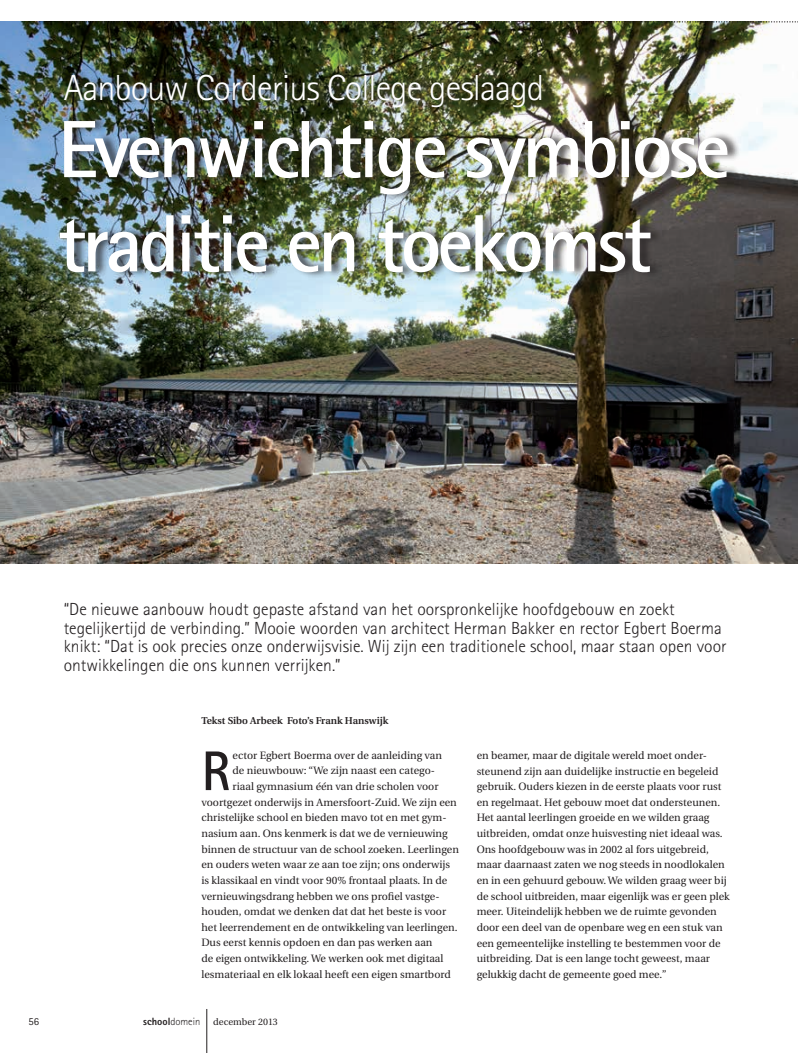
<style>
.page{position:relative;width:798px;height:1053px;background:#fff}
.page>*{position:absolute;margin:0;border:0;box-sizing:border-box;transform-origin:0 0}
.t1{font:700 81.25px/94.1px "Rotis Sans Serif";letter-spacing:-.05em;color:#fff}
.t2{font:700 55.88px "Rotis Sans Serif";color:#231f20}
.t3{font:300 36.25px "Rotis Sans Serif";letter-spacing:-.025em;color:#fff}
.t4{font:300 17.5px/18.8px "Rotis Sans Serif";color:#231f20}
.t5{font:10.62px/15.6px "Utopia";color:#231f20}
.t6{font:10.62px "Rotis Sans Serif";color:#231f20}
.t7{font:600 10px "Utopia";color:#231f20}
.t8{font:9.38px "Utopia";color:#231f20}
.s1{font-family:"Rotis Sans Serif";font-weight:800;font-size:10.5px}
.s2{font-family:"Rotis Sans Serif";font-weight:300;font-size:10.5px}
</style>
<div class="page">
<img style="left:0;top:21px;width:797px;height:542px">
<div style="left:60px;top:114px;width:680px;height:165px;background:#231f20;opacity:.75"></div>
<div style="left:65px;top:67px;width:490px;height:47px;background:#231f20;opacity:.75"></div>
<svg style="left:64px;top:21px;width:734px;height:1px"></svg>
<hr style="left:206px;top:1008px;width:1px;height:44px;background:#231f20">
<h3 class="t3" style="left:64px;top:67px;width:482px">Aanbouw Corderius College geslaagd</h3>
<h1 class="t1" style="left:58px;top:101px;width:674px">Evenwichtige symbiose traditie en toekomst</h1>
<p class="t4" style="left:64px;top:599px;width:664px">“De nieuwe aanbouw houdt gepaste afstand van het oorspronkelijke hoofdgebouw en zoekt tegelijkertijd de verbinding.” Mooie woorden van architect Herman Bakker en rector Egbert Boerma knikt: “Dat is ook precies onze onderwijsvisie. Wij zijn een traditionele school, maar staan open voor ontwikkelingen die ons kunnen verrijken.”</p>
<p class="t7" style="left:201px;top:715px;width:188px">Tekst Sibo Arbeek Foto’s Frank Hanswijk</p>
<h2 class="t2" style="left:201px;top:735px;width:25px">R</h2>
<p class="t5" style="left:232px;top:747px;width:211px">ector Egbert Boerma over de aanleiding van</p>
<p class="t5" style="left:232px;top:763px;width:204px">de nieuwbouw: “We zijn naast een catego-</p>
<p class="t5" style="left:232px;top:778px;width:207px">riaal gymnasium één van drie scholen voor</p>
<p class="t5" style="left:201px;top:794px;width:257px">voortgezet onderwijs in Amersfoort-Zuid. We zijn een</p>
<p class="t5" style="left:201px;top:810px;width:246px">christelijke school en bieden mavo tot en met gym-</p>
<p class="t5" style="left:201px;top:825px;width:248px">nasium aan. Ons kenmerk is dat we de vernieuwing</p>
<p class="t5" style="left:201px;top:841px;width:259px">binnen de structuur van de school zoeken. Leerlingen</p>
<p class="t5" style="left:201px;top:857px;width:250px">en ouders weten waar ze aan toe zijn; ons onderwijs</p>
<p class="t5" style="left:201px;top:872px;width:247px">is klassikaal en vindt voor 90% frontaal plaats. In de</p>
<p class="t5" style="left:201px;top:888px;width:239px">vernieuwingsdrang hebben we ons profiel vastge-</p>
<p class="t5" style="left:201px;top:903px;width:246px">houden, omdat we denken dat dat het beste is voor</p>
<p class="t5" style="left:201px;top:919px;width:257px">het leerrendement en de ontwikkeling van leerlingen.</p>
<p class="t5" style="left:201px;top:935px;width:232px">Dus eerst kennis opdoen en dan pas werken aan</p>
<p class="t5" style="left:201px;top:950px;width:243px">de eigen ontwikkeling. We werken ook met digitaal</p>
<p class="t5" style="left:201px;top:966px;width:251px">lesmateriaal en elk lokaal heeft een eigen smartbord</p>
<p class="t6" style="left:28px;top:1014px;width:12px">56</p>
<p class="t8" style="left:143px;top:1016px;width:136px"><span class="s1">school</span><span class="s2">domein</span> december 2013</p>
<p class="t5" style="left:476px;top:747px;width:254px">en beamer, maar de digitale wereld moet onder&shy;steunend zijn aan duidelijke instructie en begeleid gebruik. Ouders kiezen in de eerste plaats voor rust en regelmaat. Het gebouw moet dat ondersteunen.<br>Het aantal leerlingen groeide en we wilden graag uitbreiden, omdat onze huisvesting niet ideaal was.<br>Ons hoofdgebouw was in 2002 al fors uitgebreid, maar daarnaast zaten we nog steeds in noodlokalen en in een gehuurd gebouw. We wilden graag weer bij de school uitbreiden, maar eigenlijk was er geen plek meer. Uiteindelijk hebben we de ruimte gevonden door een deel van de openbare weg en een stuk van een gemeentelijke instelling te bestemmen voor de uitbreiding. Dat is een lange tocht geweest, maar gelukkig dacht de gemeente goed mee.”</p>
</div>
